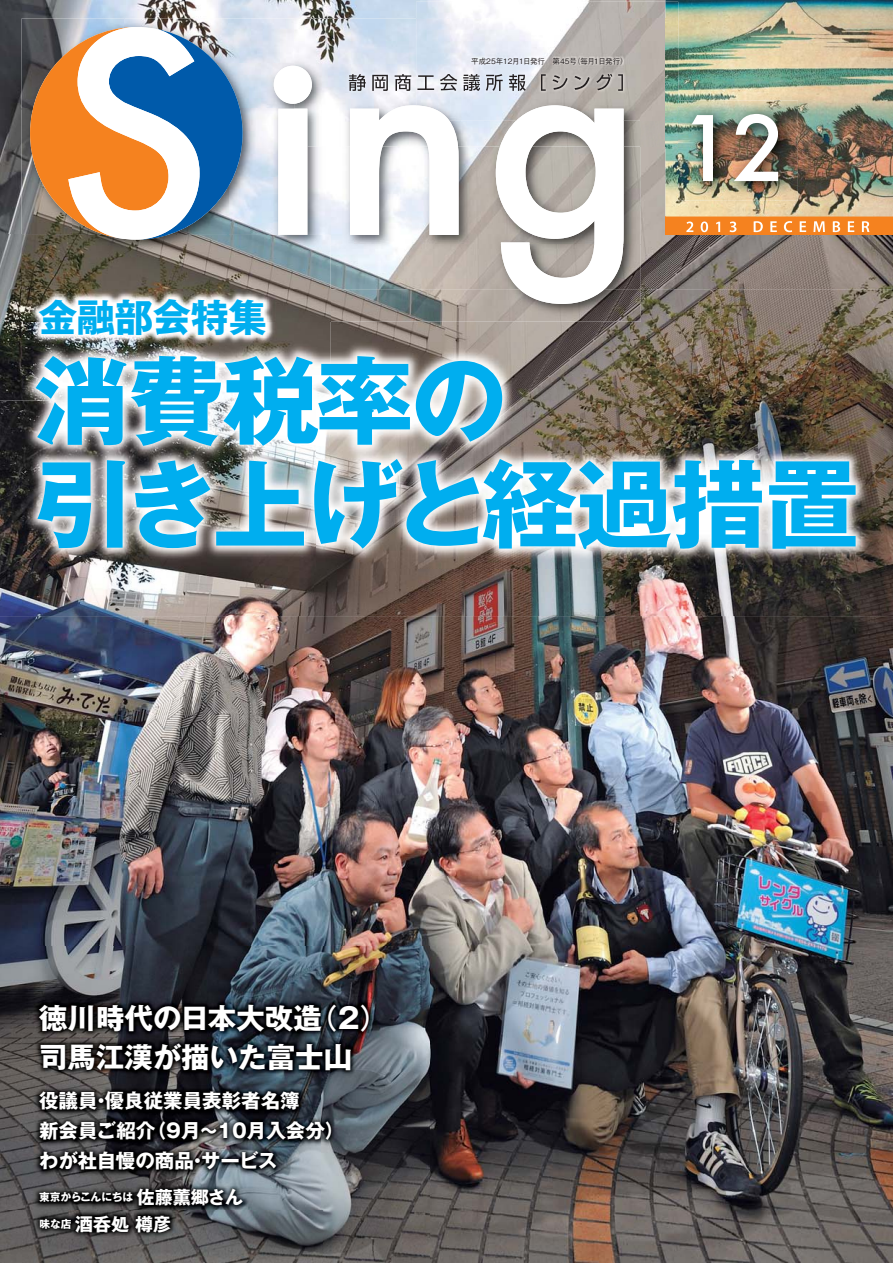
<style>
.page{position:relative;width:893px;height:1263px;background:#fff}
.page>*{position:absolute;margin:0;border:0;box-sizing:border-box;transform-origin:0 0}
.t1{font:96px/103.5px "Gothic MB101 Pro Bold 90 pv RKSJ H";letter-spacing:-.02em;color:#00aeef}
.t2{font:38.25px "Gothic MB101 Pro Bold 90 pv RKSJ H";letter-spacing:-.005em;color:#00aeef}
.t3{font:28.5px/39px "Gothic MB101 Pro Bold 90 pv RKSJ H";color:#fff}
.t4{font:19.5px/30px "Gothic MB101 Pro Bold 90 pv RKSJ H";color:#fff}
.t5{font:18px "Gothic MB101 Pro Bold 90 pv RKSJ H";color:#fff}
.t6{font:10.8px "Gothic MB101 Pro Bold 90 pv RKSJ H";letter-spacing:-.03em;color:#fff}
.t7{font:7.5px "Gothic BBB Pro Medium 90 pv RKSJ H";color:#231f20}
.s1{font-family:"Gothic MB101 Pro Medium 90 pv RKSJ H"}
.s2{font-size:18px}
</style>
<div class="page">
<img style="left:0;top:0;width:893px;height:1263px">
<img style="left:22px;top:19px;width:102px;height:89px">
<img style="left:124px;top:19px;width:170px;height:44px">
<img style="left:243px;top:63px;width:51px;height:45px">
<img style="left:22px;top:108px;width:51px;height:137px">
<img style="left:227px;top:108px;width:414px;height:137px">
<img style="left:329px;top:244px;width:312px;height:45px">
<svg style="left:274px;top:66px;width:38px;height:169px"></svg>
<svg style="left:350px;top:146px;width:109px;height:89px"></svg>
<div style="left:665px;top:217px;width:228px;height:18px;background:#f5821f"></div>
<img style="left:665px;top:0;width:228px;height:217px">
<svg style="left:686px;top:221px;width:7px;height:11px"></svg>
<svg style="left:701px;top:221px;width:7px;height:11px"></svg>
<svg style="left:716px;top:222px;width:4px;height:10px"></svg>
<svg style="left:730px;top:221px;width:6px;height:11px"></svg>
<svg style="left:754px;top:221px;width:9px;height:11px"></svg>
<svg style="left:770px;top:221px;width:7px;height:11px"></svg>
<svg style="left:784px;top:221px;width:8px;height:11px"></svg>
<svg style="left:800px;top:221px;width:6px;height:11px"></svg>
<svg style="left:813px;top:221px;width:12px;height:11px"></svg>
<svg style="left:833px;top:221px;width:7px;height:11px"></svg>
<svg style="left:848px;top:221px;width:6px;height:11px"></svg>
<svg style="left:862px;top:221px;width:7px;height:11px"></svg>
<img style="left:678px;top:100px;width:120px;height:101px">
<svg style="left:692px;top:115px;width:21px;height:66px"></svg>
<img style="left:734px;top:114px;width:44px;height:67px">
<img style="left:641px;top:120px;width:37px;height:26px">
<img style="left:294px;top:19px;width:347px;height:127px">
<img style="left:294px;top:66px;width:18px;height:80px">
<img style="left:350px;top:105px;width:108px;height:41px">
<svg style="left:496px;top:120px;width:128px;height:169px"></svg>
<img style="left:500px;top:120px;width:94px;height:26px">
<img style="left:416px;top:2px;width:249px;height:17px">
<img style="left:665px;top:2px;width:13px;height:17px">
<svg style="left:678px;top:100px;width:1px;height:20px"></svg>
<img style="left:416px;top:19px;width:262px;height:101px">
<img style="left:416px;top:105px;width:33px;height:15px">
<img style="left:517px;top:105px;width:107px;height:15px">
<svg style="left:349px;top:74px;width:17px;height:17px"></svg>
<svg style="left:372px;top:75px;width:16px;height:16px"></svg>
<svg style="left:395px;top:74px;width:16px;height:17px"></svg>
<svg style="left:417px;top:75px;width:17px;height:15px"></svg>
<svg style="left:440px;top:74px;width:17px;height:17px"></svg>
<svg style="left:463px;top:74px;width:17px;height:17px"></svg>
<svg style="left:486px;top:74px;width:17px;height:17px"></svg>
<svg style="left:509px;top:74px;width:17px;height:17px"></svg>
<svg style="left:541px;top:74px;width:5px;height:17px"></svg>
<svg style="left:553px;top:75px;width:15px;height:15px"></svg>
<svg style="left:574px;top:76px;width:16px;height:14px"></svg>
<svg style="left:596px;top:74px;width:16px;height:16px"></svg>
<svg style="left:618px;top:74px;width:5px;height:17px"></svg>
<img style="left:0;top:235px;width:22px;height:54px">
<svg style="left:30px;top:27px;width:213px;height:213px"></svg>
<img style="left:108px;top:235px;width:52px;height:5px">
<img style="left:315px;top:321px;width:315px;height:295px">
<img style="left:630px;top:289px;width:263px;height:327px">
<img style="left:0;top:401px;width:315px;height:215px">
<img style="left:330px;top:289px;width:311px;height:32px">
<img style="left:519px;top:289px;width:85px;height:15px">
<img style="left:0;top:289px;width:330px;height:112px">
<img style="left:0;top:946px;width:429px;height:317px">
<h2 class="t2" style="left:39px;top:304px;width:230px">金融部会特集</h2>
<p class="t7" style="left:471px;top:58px;width:158px">平成25年12月1日発行　第45号（毎月1日発行）</p>
<h1 class="t1" style="left:34px;top:362px;width:827px">消費税率の<br>引き上げと経過措置</h1>
<h3 class="t3" style="left:39px;top:1003px;width:350px">徳川時代の日本大改造<span class="s1">（</span>2<span class="s1">）</span>司馬江漢が描いた富士山</h3>
<p class="t4" style="left:39px;top:1088px;width:307px">役議員・優良従業員表彰者名簿<br>新会員ご紹介（９月～１０月入会分）わが社自慢の商品・サービス</p>
<p class="t6" style="left:39px;top:1193px;width:206px">東京からこんにちは <span class="s2">佐藤薫郷さん</span></p>
<p class="t5" style="left:40px;top:1217px;width:133px"><sup>味な店</sup> 酒呑処 樽彦</p>
</div>
